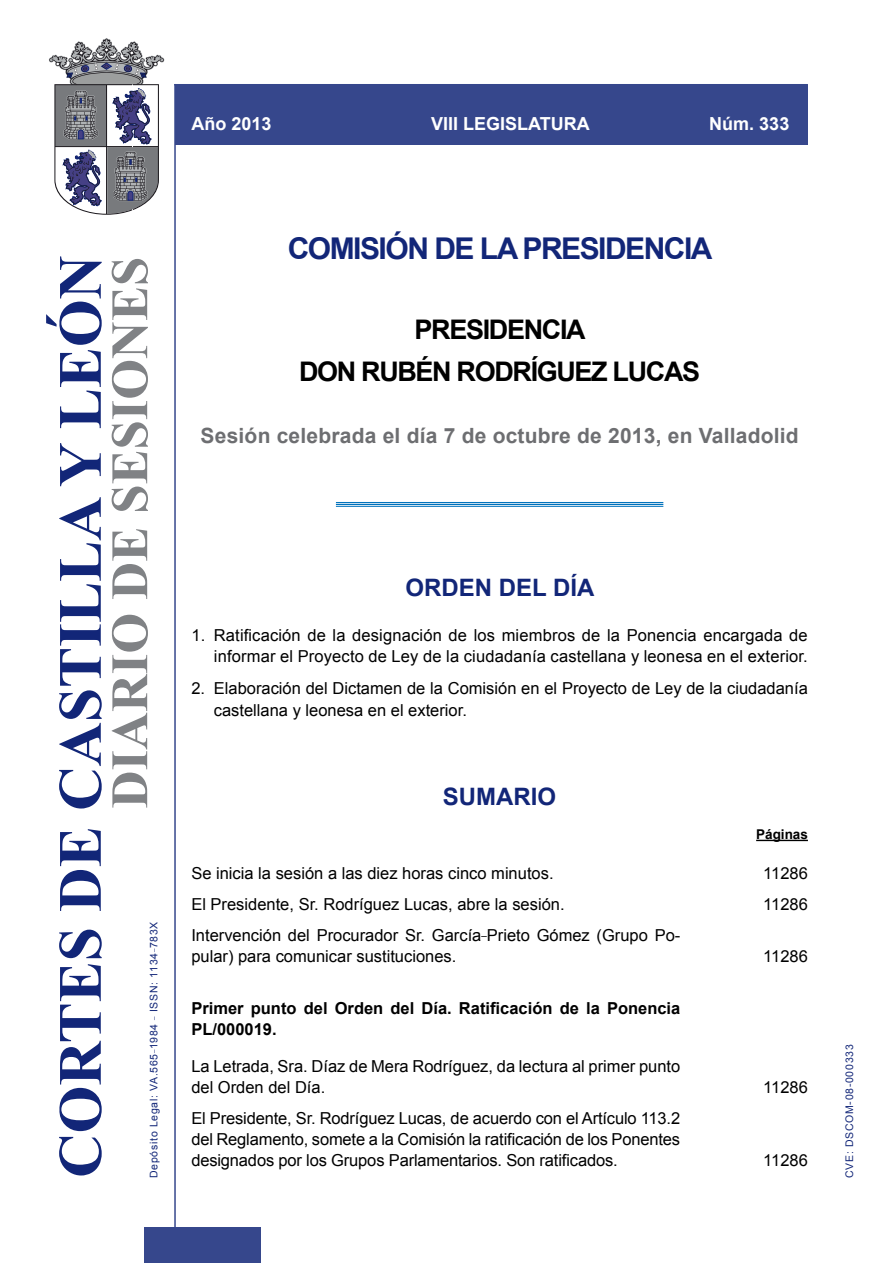
<style>
.page{position:relative;width:893px;height:1263px;background:#fff}
.page>*{position:absolute;margin:0;border:0;box-sizing:border-box;transform-origin:0 0}
.SesionComision{font:700 30px "Arial";letter-spacing:-.05em;color:#122678}
.PresidenteComision{font:700 27px "Arial";letter-spacing:-.05em;color:#000}
.PresidenciaComision{font:700 27px "Arial";letter-spacing:-.05em;color:#000}
.OrdenDiaTitulo{font:700 24px "Arial";color:#122678}
.SumarioTitulo{font:700 24px "Arial";color:#122678}
.Celebracion{font:700 21px "Arial";letter-spacing:.01em;color:#6d6e71}
.Numero{font:700 18px "Arial";color:#fff}
.Sumario{font:16.5px/20.9px "Arial";color:#000}
.OrdenDiaPUnto{font:16.5px/21.6px "Arial";letter-spacing:.01em;color:#000;text-align:right}
.SumarioEpigrafe{font:700 16.5px/20.9px "Arial";color:#000}
.Paginas{font:700 13.5px "Arial";color:#000}
.t1{font:10.5px "Arial";letter-spacing:.065em;color:#122678}
</style>
<div class="page">
<hr style="left:174px;top:84px;width:2px;height:1179px;background:#36478c">
<div style="left:144px;top:1227px;width:117px;height:36px;background:#36478c"></div>
<hr style="left:174px;top:84px;width:634px;height:1px;background:#36478c">
<div style="left:175px;top:85px;width:633px;height:60px;background:#36478c"></div>
<svg style="left:49px;top:38px;width:115px;height:177px"></svg>
<hr style="left:336px;top:502px;width:327px;height:1px;background:#0072bc">
<hr style="left:336px;top:504px;width:327px;height:1px;background:#0072bc">
<hr style="left:336px;top:506px;width:327px;height:1px;background:#0072bc">
<hr style="left:756px;top:840px;width:52px;height:1px;background:#000">
<svg style="left:46px;top:256px;width:56px;height:919px"></svg>
<svg style="left:112px;top:259px;width:36px;height:549px"></svg>
<p class="Numero" style="left:191px;top:112px;width:82px">Año 2013</p>
<p class="Numero" style="left:431px;top:112px;width:160px">VIII LEGISLATURA</p>
<p class="Numero" style="left:709px;top:112px;width:82px">Núm. 333</p>
<p class="SesionComision" style="left:288px;top:228px;width:426px">COMISIÓN DE LA PRESIDENCIA</p>
<p class="PresidenciaComision" style="left:415px;top:311px;width:173px">PRESIDENCIA</p>
<p class="PresidenteComision" style="left:299px;top:353px;width:403px">DON RUBÉN RODRÍGUEZ LUCAS</p>
<p class="Celebracion" style="left:201px;top:421px;width:600px">Sesión celebrada el día 7 de octubre de 2013, en Valladolid</p>
<p class="t1" style="left:147px;top:1178px;width:258px;rotate:-90deg">Depósito Legal: VA.565<sup>_</sup>1984 <sup>_</sup> ISSN: 1134<sup>_</sup>783X</p>
<p class="OrdenDiaTitulo" style="left:406px;top:571px;width:190px">ORDEN DEL DÍA</p>
<p class="OrdenDiaPUnto" style="left:191px;top:624px;width:618px">1. Ratificación de la designación de los miembros de la Ponencia encargada de informar el Proyecto de Ley de la ciudadanía castellana y leonesa en el exterior.</p>
<p class="OrdenDiaPUnto" style="left:214px;top:677px;width:595px;text-align:left;text-indent:-22px">2. Elaboración del Dictamen de la Comisión en el Proyecto de Ley de la ciudadanía castellana y leonesa en el exterior.</p>
<p class="SumarioTitulo" style="left:443px;top:781px;width:115px">SUMARIO</p>
<p class="Paginas" style="left:756px;top:825px;width:53px">Páginas</p>
<p class="Sumario" style="left:191px;top:862px;width:364px">Se inicia la sesión a las diez horas cinco minutos.</p>
<p class="Sumario" style="left:763px;top:862px;width:46px">11286</p>
<p class="Sumario" style="left:191px;top:893px;width:375px">El Presidente, Sr. Rodríguez Lucas, abre la sesión.</p>
<p class="Sumario" style="left:763px;top:893px;width:46px">11286</p>
<p class="Sumario" style="left:191px;top:925px;width:490px">Intervención del Procurador Sr. García<sup>_</sup>Prieto Gómez (Grupo Po&shy;pular) para comunicar sustituciones.</p>
<p class="Sumario" style="left:763px;top:945px;width:46px">11286</p>
<p class="SumarioEpigrafe" style="left:191px;top:998px;width:490px">Primer punto del Orden del Día. Ratificación de la Ponencia<br>PL/000019.</p>
<p class="Sumario" style="left:191px;top:1056px;width:490px">La Letrada, Sra. Díaz de Mera Rodríguez, da lectura al primer punto del Orden del Día.</p>
<p class="Sumario" style="left:191px;top:1108px;width:490px;text-align:justify">El Presidente, Sr. Rodríguez Lucas, de acuerdo con el Artículo 113.2 del Reglamento, somete a la Comisión la ratificación de los Ponentes designados por los Grupos Parlamentarios. Son ratificados.</p>
<p class="Sumario" style="left:763px;top:1077px;width:46px">11286</p>
<p class="Sumario" style="left:763px;top:1150px;width:46px">11286</p>
<p class="t1" style="left:843px;top:1178px;width:135px;rotate:-90deg">CVE: DSCOM-08-000333</p>
</div>
